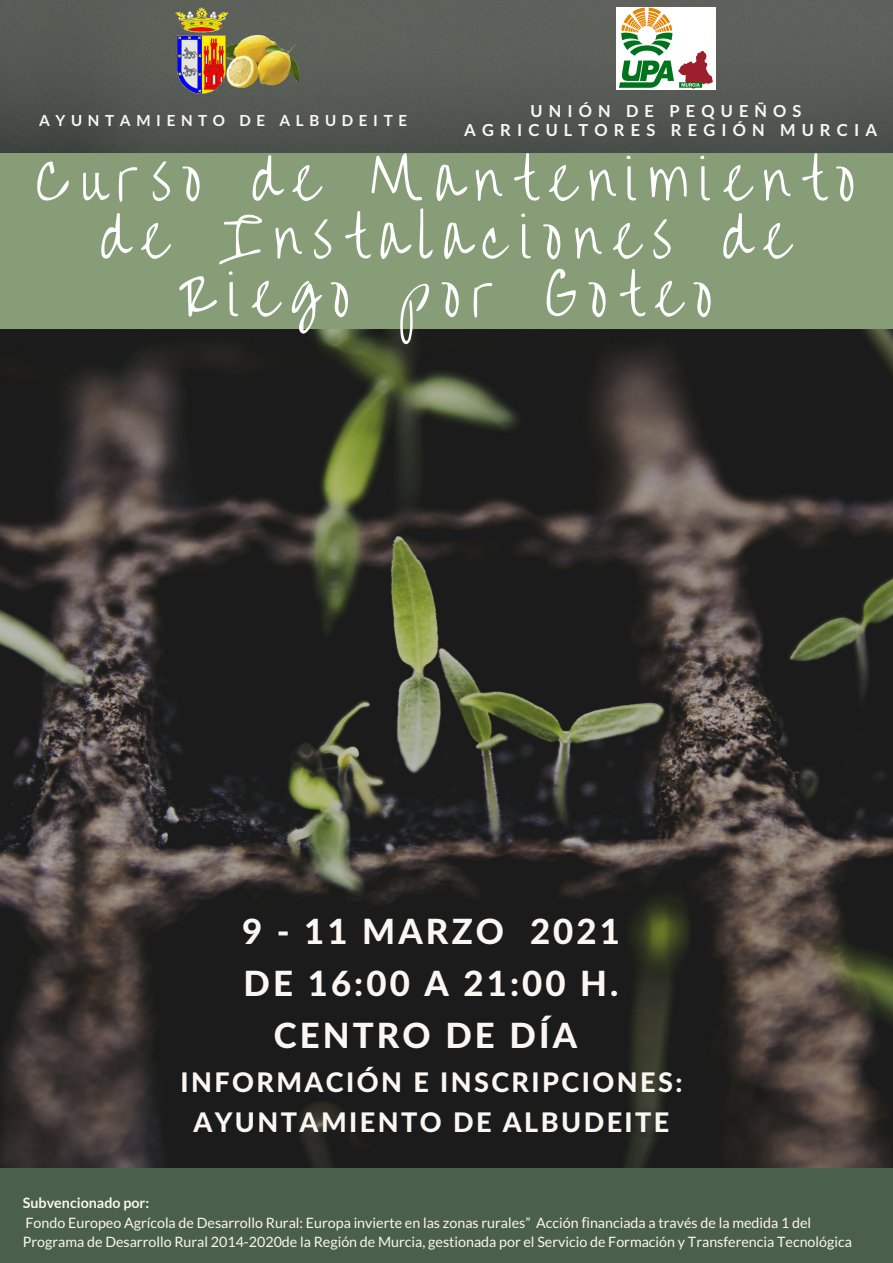
<style>
.page{position:relative;width:893px;height:1263px;background:#fff}
.page>*{position:absolute;margin:0;border:0;box-sizing:border-box;transform-origin:0 0}
.t1{font:54.9px/57.9px "Overthe Rainbow";letter-spacing:.21em;color:#fff;text-align:center}
.t2{font:800 34.72px "Lato Latin";letter-spacing:.09em;color:#fbf6f1}
.t3{font:800 27px "Lato Latin";letter-spacing:.09em;color:#fbf6f1}
.t4{font:700 16.58px "Lato";letter-spacing:.37em;color:#fbf6f1}
.t5{font:700 15.23px "Lato";letter-spacing:.37em;color:#fbf6f1}
.t6{font:14.25px/19.7px "Lato";color:#fbf6f1}
.t7{font:700 14.25px "Lato";color:#fbf6f1}
.s1{font-family:"Noto Sans"}
</style>
<div class="page">
<img style="left:0;top:0;width:893px;height:1169px">
<div style="left:0;top:153px;width:893px;height:176px;background:#879d77"></div>
<div style="left:0;top:1169px;width:893px;height:94px;background:#4b604c"></div>
<img style="left:175px;top:7px;width:124px;height:87px">
<img style="left:616px;top:7px;width:100px;height:82px">
<p class="t5" style="left:39px;top:111px;width:369px">AYUNTAMIENTO DE ALBUDEITE</p>
<p class="t4" style="left:530px;top:101px;width:272px">UNIÓN DE PEQUEÑOS</p>
<p class="t4" style="left:464px;top:120px;width:414px">AGRICULTORES REGIÓN MURCIA</p>
<p class="t1" style="left:36px;top:153px;width:820px">Curso de Mantenimiento de Instalaciones de<br>Riego por Goteo</p>
<p class="t2" style="left:242px;top:916px;width:379px">9 - 11 MARZO 2021</p>
<p class="t2" style="left:244px;top:968px;width:376px">DE 16:00 A 21:00 H.</p>
<p class="t2" style="left:274px;top:1020px;width:305px">CENTRO DE DÍA</p>
<p class="t3" style="left:180px;top:1070px;width:503px">INFORMACIÓN E INSCRIPCIONES:</p>
<p class="t3" style="left:193px;top:1110px;width:477px">AYUNTAMIENTO DE ALBUDEITE</p>
<p class="t7" style="left:23px;top:1194px;width:128px">Subvencionado por:</p>
<p class="t6" style="left:23px;top:1212px;width:830px">Fondo Europeo Agrícola de Desarrollo Rural: Europa invierte en las zonas rurales” Acción <span class="s1">fi</span>nanciada a través de la medida 1 del<br>Programa de Desarrollo Rural 2014-2020de la Región de Murcia, gestionada por el Servicio de Formación y Transferencia Tecnológica</p>
</div>
